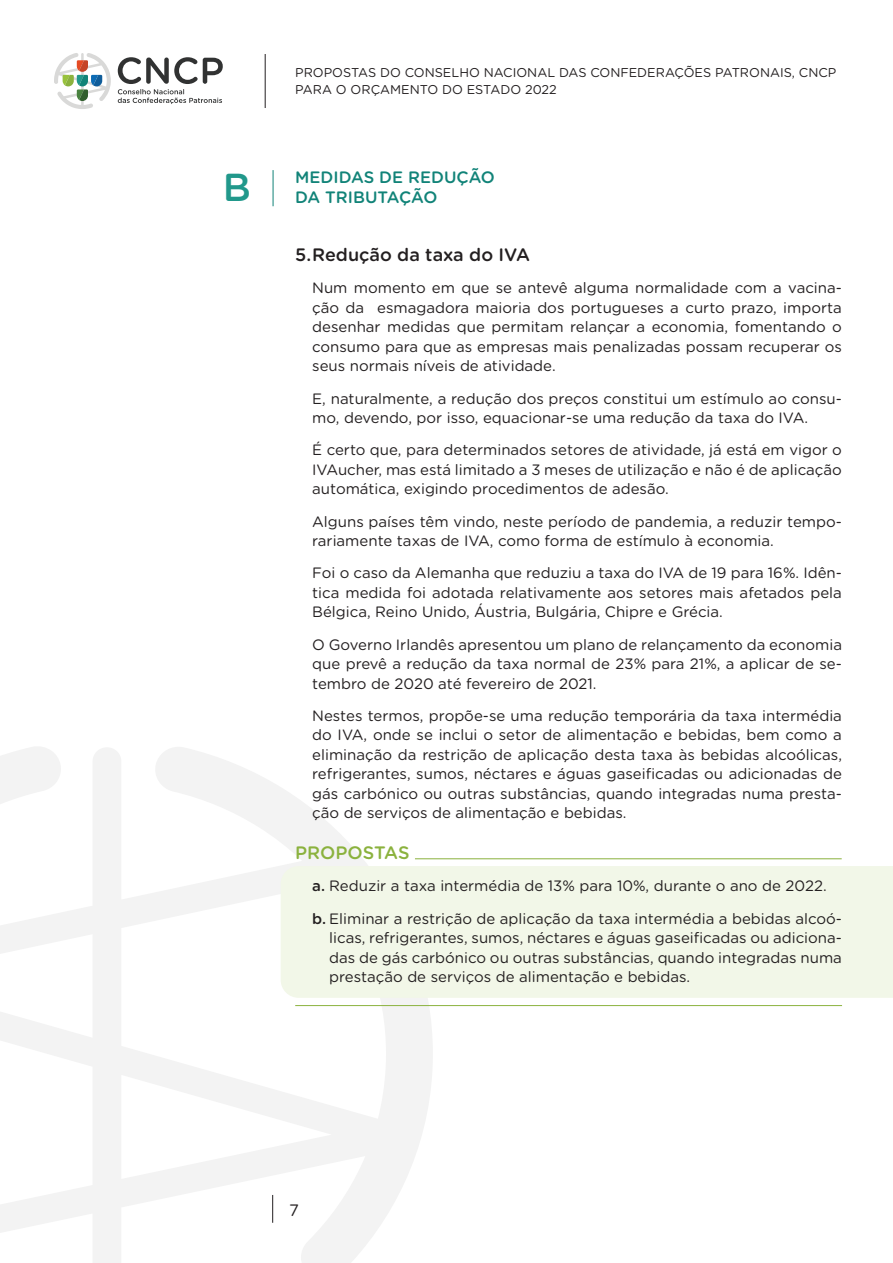
<style>
.page{position:relative;width:893px;height:1263px;background:#fff}
.page>*{position:absolute;margin:0;border:0;box-sizing:border-box;transform-origin:0 0}
.t1{font:500 39px "Gotham Rounded";color:#21988b}
.t2{font:500 18px "Gotham Rounded";color:#231f20}
.t3{font:500 18px "Gotham Rounded";color:#8bb23e}
.t4{font:500 16.5px "Gotham Rounded";color:#118378}
.t5{font:16.5px "Gotham Rounded";color:#231f20}
.t6{font:15px/19.5px "Gotham Rounded";color:#231f20;text-align:justify}
.t7{font:12.75px/16.2px "Gotham Rounded";color:#231f20}
.s1{font-weight:500}
</style>
<div class="page">
<hr style="left:265px;top:54px;width:1px;height:54px;background:#231f20">
<svg style="left:54px;top:53px;width:57px;height:56px"></svg>
<svg style="left:118px;top:57px;width:105px;height:47px"></svg>
<svg style="left:0;top:747px;width:433px;height:516px"></svg>
<div style="left:281px;top:866px;width:612px;height:132px;background:#f2f7e8"></div>
<hr style="left:415px;top:858px;width:427px;height:1px;background:#8bb23e">
<hr style="left:295px;top:1005px;width:547px;height:1px;background:#8bb23e">
<hr style="left:273px;top:170px;width:1px;height:36px;background:#118378">
<h1 class="t1" style="left:223px;top:160px;width:30px">B</h1>
<p class="t7" style="left:295px;top:64px;width:543px">PROPOSTAS DO CONSELHO NACIONAL DAS CONFEDERAÇÕES PATRONAIS, CNCP<br>PARA O ORÇAMENTO DO ESTADO 2022</p>
<p class="t4" style="left:295px;top:166px;width:201px">MEDIDAS DE REDUÇÃO</p>
<p class="t4" style="left:295px;top:185px;width:144px">DA TRIBUTAÇÃO</p>
<p class="t2" style="left:295px;top:242px;width:236px">5.Redução da taxa do IVA</p>
<p class="t6" style="left:312px;top:278px;width:531px">Num momento em que se antevê alguma normalidade com a vacina&shy;ção da esmagadora maioria dos portugueses a curto prazo, importa desenhar medidas que permitam relançar a economia, fomentando o consumo para que as empresas mais penalizadas possam recuperar os seus normais níveis de atividade.</p>
<p class="t6" style="left:312px;top:388px;width:531px">E, naturalmente, a redução dos preços constitui um estímulo ao consu&shy;mo, devendo, por isso, equacionar-se uma redução da taxa do IVA.</p>
<p class="t6" style="left:312px;top:440px;width:531px">É certo que, para determinados setores de atividade, já está em vigor o IVAucher, mas está limitado a 3 meses de utilização e não é de aplicação automática, exigindo procedimentos de adesão.</p>
<p class="t6" style="left:312px;top:511px;width:531px">Alguns países têm vindo, neste período de pandemia, a reduzir tempo&shy;rariamente taxas de IVA, como forma de estímulo à economia.</p>
<p class="t6" style="left:312px;top:563px;width:531px">Foi o caso da Alemanha que reduziu a taxa do IVA de 19 para 16%. Idên&shy;tica medida foi adotada relativamente aos setores mais afetados pela Bélgica, Reino Unido, Áustria, Bulgária, Chipre e Grécia.</p>
<p class="t6" style="left:312px;top:634px;width:531px">O Governo Irlandês apresentou um plano de relançamento da economia que prevê a redução da taxa normal de 23% para 21%, a aplicar de se&shy;tembro de 2020 até fevereiro de 2021.</p>
<p class="t6" style="left:312px;top:705px;width:531px">Nestes termos, propõe-se uma redução temporária da taxa intermédia do IVA, onde se inclui o setor de alimentação e bebidas, bem como a eliminação da restrição de aplicação desta taxa às bebidas alcoólicas, refrigerantes, sumos, néctares e águas gaseificadas ou adicionadas de gás carbónico ou outras substâncias, quando integradas numa presta&shy;ção de serviços de alimentação e bebidas.</p>
<p class="t3" style="left:295px;top:840px;width:116px">PROPOSTAS</p>
<p class="t6" style="left:312px;top:869px;width:531px;line-height:32.2px"><span class="s1">a.</span> Reduzir a taxa intermédia de 13% para 10%, durante o ano de 2022. <span class="s1">b.</span> Eliminar a restrição de aplicação da taxa intermédia a bebidas alcoó-</p>
<p class="t6" style="left:329px;top:927px;width:514px">licas, refrigerantes, sumos, néctares e águas gaseificadas ou adiciona&shy;das de gás carbónico ou outras substâncias, quando integradas numa prestação de serviços de alimentação e bebidas.</p>
<p class="t5" style="left:289px;top:1199px;width:11px">7</p>
</div>
